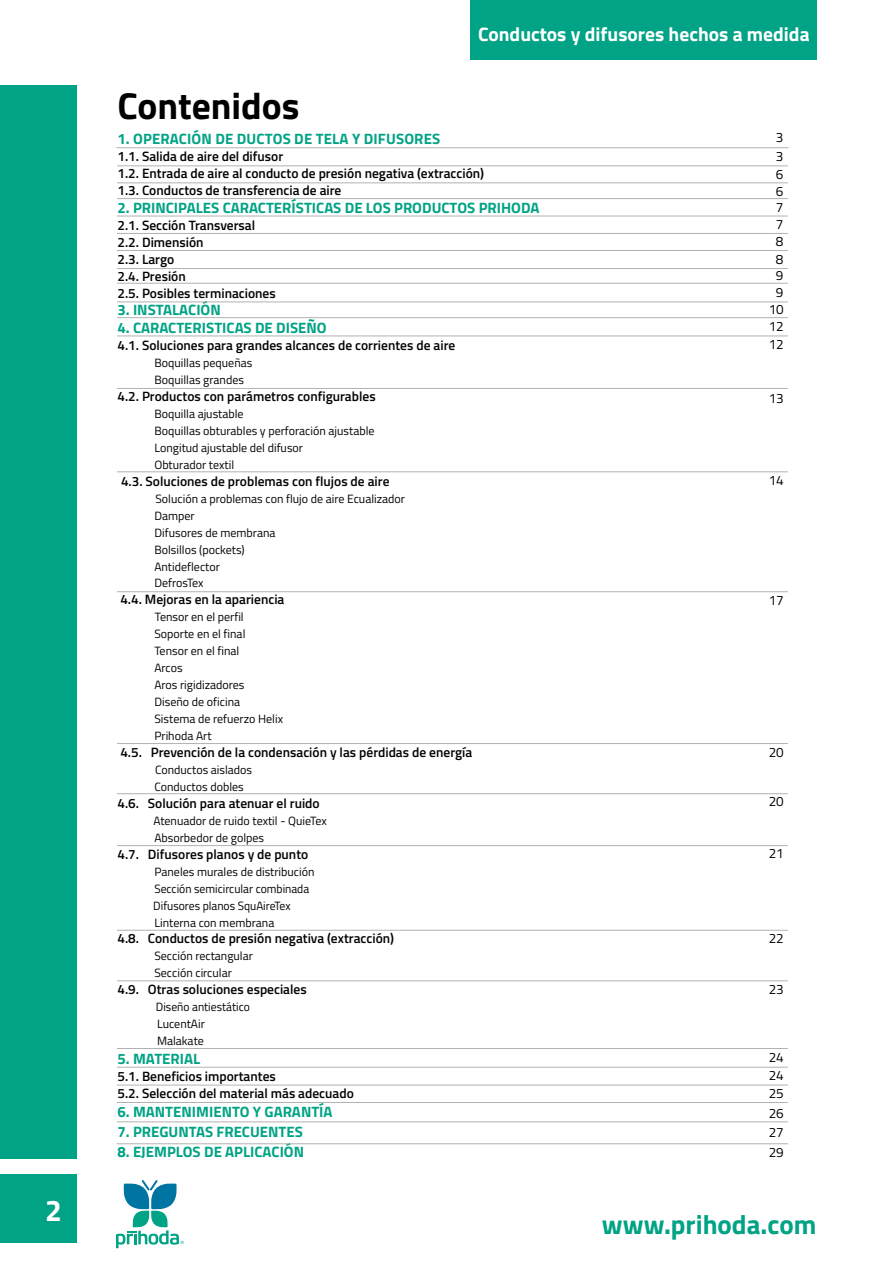
<style>
.page{position:relative;width:893px;height:1263px;background:#fff}
.page>*{position:absolute;margin:0;border:0;box-sizing:border-box;transform-origin:0 0}
.t1{font:700 37.5px "Titillium Web";color:#000}
.t2{font:700 30px "Titillium Web";color:#fff}
.t3{font:700 27px "Titillium Web";color:#00a385}
.t4{font:700 19.5px "Titillium Web";color:#fff}
.t5{font:700 15px "Titillium Web";color:#00a385}
.t6{font:600 13.5px/17px "Titillium Web";color:#020304}
.t7{font:600 13.5px/17px "Titillium Web";color:#010202}
.t8{font:13.5px/17.1px "Titillium Web";color:#000}
.t9{font:12px/17px "Titillium Web";color:#020304}
</style>
<div class="page">
<div style="left:0;top:85px;width:77px;height:1073px;background:#00a385"></div>
<svg style="left:116px;top:1180px;width:68px;height:68px"></svg>
<hr style="left:116px;top:147px;width:673px;height:1px;background:#b3b2b2">
<hr style="left:117px;top:166px;width:671px;height:1px;background:#b3b2b2">
<hr style="left:117px;top:183px;width:671px;height:1px;background:#b3b2b2">
<hr style="left:117px;top:198px;width:671px;height:1px;background:#b3b2b2">
<hr style="left:117px;top:216px;width:671px;height:1px;background:#b3b2b2">
<hr style="left:117px;top:233px;width:671px;height:1px;background:#b3b2b2">
<hr style="left:117px;top:250px;width:671px;height:1px;background:#b3b2b2">
<hr style="left:117px;top:268px;width:671px;height:1px;background:#b3b2b2">
<hr style="left:117px;top:283px;width:671px;height:1px;background:#b3b2b2">
<hr style="left:117px;top:302px;width:671px;height:1px;background:#b3b2b2">
<hr style="left:117px;top:317px;width:671px;height:1px;background:#b3b2b2">
<hr style="left:117px;top:336px;width:671px;height:1px;background:#b3b2b2">
<hr style="left:117px;top:388px;width:671px;height:1px;background:#b3b2b2">
<hr style="left:117px;top:472px;width:671px;height:1px;background:#b3b2b2">
<hr style="left:117px;top:591px;width:671px;height:1px;background:#b3b2b2">
<hr style="left:117px;top:743px;width:671px;height:1px;background:#b3b2b2">
<hr style="left:117px;top:793px;width:671px;height:1px;background:#b3b2b2">
<hr style="left:117px;top:845px;width:671px;height:1px;background:#b3b2b2">
<hr style="left:117px;top:930px;width:671px;height:1px;background:#b3b2b2">
<hr style="left:117px;top:980px;width:671px;height:1px;background:#b3b2b2">
<hr style="left:117px;top:1048px;width:671px;height:1px;background:#b3b2b2">
<hr style="left:117px;top:1067px;width:671px;height:1px;background:#b3b2b2">
<hr style="left:117px;top:1085px;width:671px;height:1px;background:#b3b2b2">
<hr style="left:117px;top:1102px;width:671px;height:1px;background:#b3b2b2">
<hr style="left:117px;top:1121px;width:671px;height:1px;background:#b3b2b2">
<hr style="left:116px;top:1143px;width:673px;height:1px;background:#b3b2b2">
<div style="left:0;top:1175px;width:77px;height:68px;background:#00a385"></div>
<div style="left:470px;top:0;width:347px;height:60px;background:#00a385"></div>
<h2 class="t2" style="left:45px;top:1187px;width:18px">2</h2>
<h3 class="t4" style="left:478px;top:19px;width:333px">Conductos y difusores hechos a medida</h3>
<h1 class="t1" style="left:117px;top:77px;width:184px">Contenidos</h1>
<p class="t5" style="left:117px;top:127px;width:324px">1. OPERACIÓN DE DUCTOS DE TELA Y DIFUSORES</p>
<p class="t7" style="left:117px;top:147px;width:368px">1.1. Salida de aire del difusor<br>1.2. Entrada de aire al conducto de presión negativa (extracción)<br>1.3. Conductos de transferencia de aire</p>
<p class="t5" style="left:117px;top:196px;width:423px">2. PRINCIPALES CARACTERÍSTICAS DE LOS PRODUCTOS PRIHODA</p>
<p class="t7" style="left:117px;top:216px;width:139px">2.1. Sección Transversal</p>
<p class="t6" style="left:117px;top:233px;width:160px">2.2. Dimensión<br>2.3. Largo<br>2.4. Presión<br>2.5. Posibles terminaciones</p>
<p class="t5" style="left:117px;top:298px;width:105px">3. INSTALACIÓN</p>
<p class="t5" style="left:117px;top:316px;width:211px">4. CARACTERISTICAS DE DISEÑO</p>
<p class="t6" style="left:117px;top:336px;width:339px">4.1. Soluciones para grandes alcances de corrientes de aire</p>
<p class="t9" style="left:154px;top:354px;width:99px">Boquillas pequeñas<br>Boquillas grandes</p>
<p class="t6" style="left:117px;top:387px;width:260px">4.2. Productos con parámetros configurables</p>
<p class="t9" style="left:154px;top:405px;width:222px">Boquilla ajustable<br>Boquillas obturables y perforación ajustable<br>Longitud ajustable del difusor<br>Obturador textil</p>
<p class="t6" style="left:121px;top:472px;width:270px">4.3. Soluciones de problemas con flujos de aire</p>
<p class="t9" style="left:154px;top:489px;width:252px">Solución a problemas con flujo de aire Ecualizador<br>Damper<br>Difusores de membrana<br>Bolsillos (pockets)<br>Antideflector<br>DefrosTex</p>
<p class="t6" style="left:120px;top:590px;width:166px">4.4. Mejoras en la apariencia</p>
<p class="t9" style="left:154px;top:608px;width:130px">Tensor en el perfil<br>Soporte en el final<br>Tensor en el final<br>Arcos<br>Aros rigidizadores<br>Diseño de oficina<br>Sistema de refuerzo Helix<br>Prihoda Art</p>
<p class="t6" style="left:120px;top:743px;width:353px">4.5. Prevención de la condensación y las pérdidas de energía</p>
<p class="t9" style="left:154px;top:761px;width:99px">Conductos aislados<br>Conductos dobles</p>
<p class="t6" style="left:117px;top:794px;width:204px">4.6. Solución para atenuar el ruido</p>
<p class="t9" style="left:153px;top:811px;width:175px">Atenuador de ruido textil - QuieTex<br>Absorbedor de golpes</p>
<p class="t6" style="left:117px;top:845px;width:192px">4.7. Difusores planos y de punto</p>
<p class="t9" style="left:153px;top:862px;width:163px">Paneles murales de distribución<br>Sección semicircular combinada<br>Difusores planos SquAireTex<br>Linterna con membrana</p>
<p class="t6" style="left:117px;top:929px;width:278px">4.8. Conductos de presión negativa (extracción)</p>
<p class="t9" style="left:154px;top:947px;width:100px">Sección rectangular<br>Sección circular</p>
<p class="t6" style="left:117px;top:980px;width:191px">4.9. Otras soluciones especiales</p>
<p class="t9" style="left:156px;top:998px;width:95px">Diseño antiestático<br>LucentAir<br>Malakate</p>
<p class="t5" style="left:117px;top:1047px;width:84px">5. MATERIAL</p>
<p class="t6" style="left:117px;top:1067px;width:238px">5.1. Beneficios importantes<br>5.2. Selección del material más adecuado</p>
<p class="t5" style="left:117px;top:1101px;width:217px">6. MANTENIMIENTO Y GARANTÍA</p>
<p class="t5" style="left:117px;top:1121px;width:187px">7. PREGUNTAS FRECUENTES</p>
<p class="t5" style="left:117px;top:1141px;width:188px">8. EJEMPLOS DE APLICACIÓN</p>
<p class="t8" style="left:776px;top:127px;width:9px;line-height:19.5px">3<br>3</p>
<p class="t8" style="left:776px;top:183px;width:9px;line-height:15.8px">6<br>7</p>
<p class="t8" style="left:769px;top:215px;width:17px;text-align:center">7<br>8<br>8<br>9<br>9<br>10<br>12<br>12</p>
<p class="t8" style="left:776px;top:165px;width:9px">6</p>
<p class="t8" style="left:769px;top:389px;width:17px">13</p>
<p class="t8" style="left:769px;top:471px;width:17px">14</p>
<p class="t8" style="left:769px;top:591px;width:17px">17</p>
<p class="t8" style="left:769px;top:743px;width:17px">20</p>
<p class="t8" style="left:769px;top:792px;width:17px">20</p>
<p class="t8" style="left:769px;top:844px;width:17px">21</p>
<p class="t8" style="left:769px;top:929px;width:17px">22</p>
<p class="t8" style="left:769px;top:980px;width:17px">23</p>
<p class="t8" style="left:769px;top:1047px;width:17px;line-height:19px;text-align:justify">24<br>24<br>25<br>26<br>27<br>29</p>
<h3 class="t3" style="left:602px;top:1204px;width:216px">www.prihoda.com</h3>
</div>
